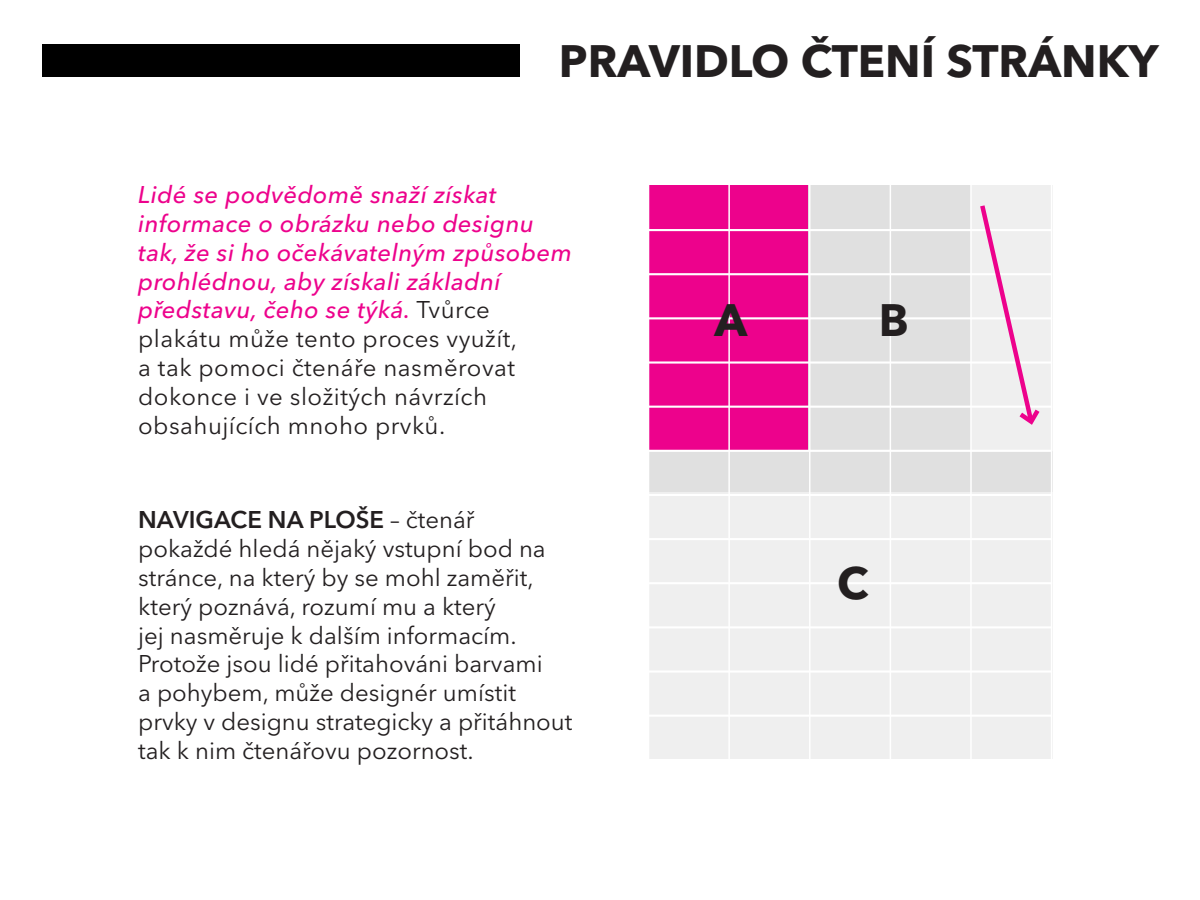
<style>
.page{position:relative;width:1200px;height:900px;background:#fff}
.page>*{position:absolute;margin:0;border:0;box-sizing:border-box;transform-origin:0 0}
.t1{font:700 45px "Avenir Next LT Pro";color:#231f20}
.t2{font:24px/28.8px "Avenir Next LT Pro";color:#231f20}
.t3{font:italic 500 24px/28.8px "Avenir Next LT Pro";letter-spacing:.02em;color:#ed028c}
.s1{font-weight:400;font-style:normal;color:#231f20}
.s2{font-weight:600}
</style>
<div class="page">
<div style="left:43px;top:44px;width:477px;height:32px;background:#000"></div>
<div style="left:965px;top:185px;width:87px;height:267px;background:#efefef"></div>
<div style="left:648px;top:450px;width:404px;height:309px;background:#efefef"></div>
<div style="left:648px;top:185px;width:160px;height:267px;background:#ed028c"></div>
<div style="left:648px;top:452px;width:404px;height:40px;background:#e0e0e0"></div>
<div style="left:808px;top:185px;width:163px;height:267px;background:#e0e0e0"></div>
<hr style="left:648px;top:185px;width:1px;height:575px;background:#fff">
<hr style="left:728px;top:185px;width:2px;height:575px;background:#fff">
<hr style="left:809px;top:185px;width:2px;height:575px;background:#fff">
<hr style="left:890px;top:185px;width:1px;height:575px;background:#fff">
<hr style="left:1051px;top:185px;width:1px;height:575px;background:#fff">
<hr style="left:970px;top:185px;width:2px;height:575px;background:#fff">
<hr style="left:647px;top:715px;width:405px;height:2px;background:#fff">
<hr style="left:647px;top:670px;width:405px;height:3px;background:#fff">
<hr style="left:647px;top:626px;width:405px;height:2px;background:#fff">
<hr style="left:647px;top:582px;width:405px;height:2px;background:#fff">
<hr style="left:647px;top:538px;width:405px;height:2px;background:#fff">
<hr style="left:647px;top:494px;width:405px;height:2px;background:#fff">
<hr style="left:647px;top:450px;width:405px;height:2px;background:#fff">
<hr style="left:647px;top:361px;width:405px;height:3px;background:#fff">
<hr style="left:647px;top:317px;width:405px;height:2px;background:#fff">
<hr style="left:647px;top:273px;width:405px;height:2px;background:#fff">
<hr style="left:647px;top:229px;width:405px;height:2px;background:#fff">
<hr style="left:647px;top:406px;width:405px;height:2px;background:#fff">
<svg style="left:980px;top:205px;width:60px;height:220px"></svg>
<h1 class="t1" style="left:559px;top:33px;width:601px">PRAVIDLO ČTENÍ STRÁNKY</h1>
<p class="t3" style="left:138px;top:180px;width:435px">Lidé se podvědomě snaží získat informace o obrázku nebo designu tak, že si ho očekávatelným způsobem prohlédnou, aby získali základní představu, čeho se týká. <span class="s1">Tvůrce plakátu může tento proces využít,<br>a tak pomoci čtenáře nasměrovat dokonce i ve složitých návrzích obsahujících mnoho prvků.</span></p>
<p class="t2" style="left:138px;top:506px;width:436px"><span class="s2">NAVIGACE NA PLOŠE</span> – čtenář pokaždé hledá nějaký vstupní bod na stránce, na který by se mohl zaměřit, který poznává, rozumí mu a který<br>jej nasměruje k dalším informacím.<br>Protože jsou lidé přitahováni barvami<br>a pohybem, může designér umístit prvky v designu strategicky a přitáhnout tak k nim čtenářovu pozornost.</p>
<h1 class="t1" style="left:714px;top:292px;width:34px">A</h1>
<h1 class="t1" style="left:879px;top:292px;width:31px">B</h1>
<h1 class="t1" style="left:837px;top:556px;width:33px">C</h1>
</div>
